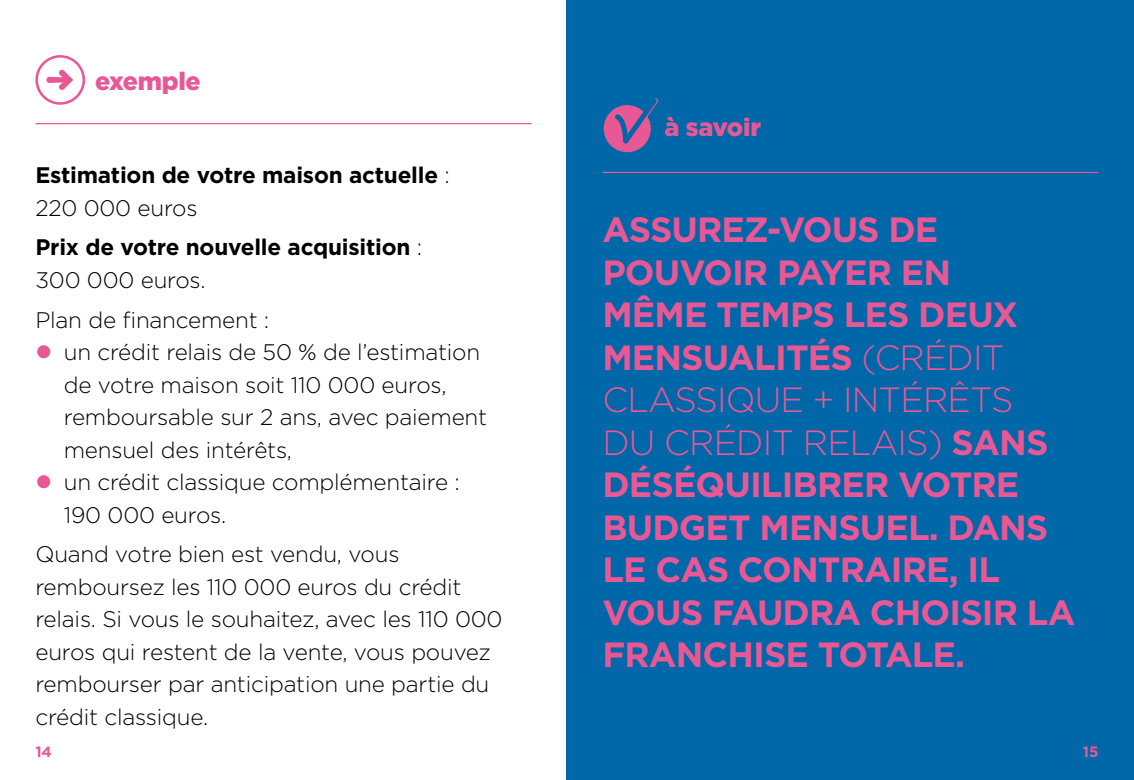
<style>
.page{position:relative;width:1134px;height:780px;background:#fff}
.page>*{position:absolute;margin:0;border:0;box-sizing:border-box;transform-origin:0 0}
.Texte_MAJ{font:700 35px/42.5px "Gotham";letter-spacing:-.025em;color:#e85895}
.H3_-_exemple{font:900 25px "Gotham";letter-spacing:-.01em;color:#e85895}
.H3_-_a_savoir{font:900 25px "Gotham";letter-spacing:-.01em;color:#e85895}
.Texte{font:300 22.5px/32.5px "Gotham";letter-spacing:-.01em;color:#000}
.Texte-2{font:700 22.5px/32.5px "Gotham";letter-spacing:-.01em;color:#000}
.t1{font:700 15px "Gotham";color:#e85895}
.s1{font-weight:300}
</style>
<div class="page">
<div style="left:567px;top:0;width:567px;height:780px;background:#0067a8"></div>
<div style="left:604px;top:105px;width:47px;height:47px;background:#e85895;border-radius:50%"></div>
<svg style="left:612px;top:98px;width:47px;height:55px"></svg>
<div style="left:35px;top:55px;width:50px;height:50px;border:2px solid #e85895;border-radius:50%"></div>
<svg style="left:46px;top:69px;width:27px;height:21px"></svg>
<hr style="left:35px;top:123px;width:496px;height:1px;background:#e85895">
<hr style="left:602px;top:172px;width:496px;height:1px;background:#e85895">
<h3 class="H3_-_exemple" style="left:95px;top:64px;width:107px">exemple</h3>
<p class="Texte-2" style="left:35px;top:159px;width:416px">Estimation de votre maison actuelle <span class="s1">:<br>220 000 euros</span></p>
<p class="Texte-2" style="left:35px;top:231px;width:388px">Prix de votre nouvelle acquisition <span class="s1">:<br>300 000 euros.</span></p>
<p class="Texte" style="left:35px;top:303px;width:235px">Plan de financement :</p>
<p class="Texte" style="left:64px;top:335px;width:425px">un crédit relais de 50 % de l’estimation de votre maison soit 110 000 euros, remboursable sur 2 ans, avec paiement mensuel des intérêts,</p>
<p class="Texte" style="left:64px;top:465px;width:398px">un crédit classique complémentaire :<br>190 000 euros.</p>
<p class="Texte" style="left:35px;top:537px;width:469px">Quand votre bien est vendu, vous remboursez les 110 000 euros du crédit relais. Si vous le souhaitez, avec les 110 000 euros qui restent de la vente, vous pouvez rembourser par anticipation une partie du crédit classique.</p>
<h3 class="H3_-_a_savoir" style="left:664px;top:110px;width:98px">à savoir</h3>
<p class="Texte_MAJ" style="left:602px;top:208px;width:474px">ASSUREZ-VOUS DE<br>POUVOIR PAYER EN<br>MÊME TEMPS LES DEUX<br>MENSUALITÉS <span class="s1">(CRÉDIT<br>CLASSIQUE + INTÉRÊTS<br>DU CRÉDIT RELAIS)</span> SANS<br>DÉSÉQUILIBRER VOTRE<br>BUDGET MENSUEL. DANS<br>LE CAS CONTRAIRE, IL<br>VOUS FAUDRA CHOISIR LA<br>FRANCHISE TOTALE.</p>
<p class="t1" style="left:35px;top:741px;width:18px">14</p>
<p class="t1" style="left:1083px;top:741px;width:17px">15</p>
</div>
